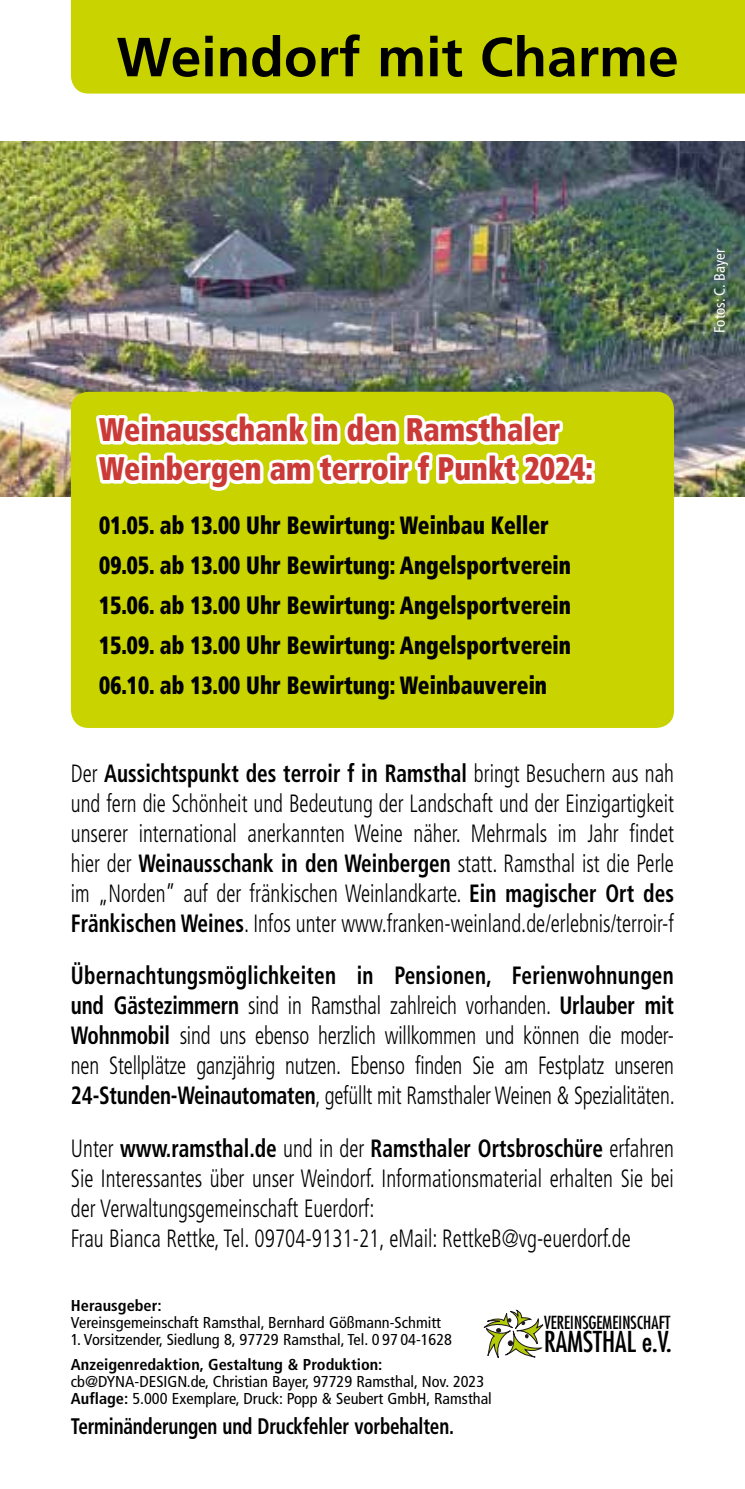
<style>
.page{position:relative;width:745px;height:1489px;background:#fff}
.page>*{position:absolute;margin:0;border:0;box-sizing:border-box;transform-origin:0 0}
.t1{font:700 55px "Frutiger";color:#000}
.t2{font:900 condensed 32.5px/39px "Frutiger";color:#ca3a37;scale:.9 1}
.t3{font:condensed 28px "Futura";color:#000}
.t4{font:300 condensed 25px/30px "Frutiger";color:#000;text-align:justify;scale:.85 1}
.t5{font:900 condensed 25px/40px "Frutiger";color:#000;scale:.85 1}
.t6{font:700 condensed 22.5px "Frutiger";letter-spacing:-.01em;color:#000;scale:.85 1}
.t7{font:condensed 17.5px "Futura";color:#000}
.t8{font:condensed 15.75px/17px "Frutiger";color:#000}
.t9{font:700 condensed 15.75px "Frutiger";color:#000}
.t10{font:condensed 15px "Frutiger";color:#fff}
.s1{font-weight:700}
</style>
<div class="page">
<img style="left:0;top:142px;width:744px;height:354px">
<div style="left:71px;top:0;width:673px;height:94px;background:#c8d300"></div>
<div style="left:71px;top:392px;width:602px;height:336px;background:#c8d300;border-radius:18px"></div>
<img style="left:91px;top:314px;width:500px;height:177px">
<div style="left:583px;top:460px;width:11px;height:12px;border:7px solid #fff"></div>
<div style="left:583px;top:471px;width:11px;height:12px;border:7px solid #fff"></div>
<svg style="left:483px;top:1310px;width:60px;height:48px"></svg>
<h1 class="t1" style="left:116px;top:25px;width:563px">Weindorf mit Charme</h1>
<h2 class="t2" style="left:99px;top:410px;width:550px">Weinausschank in den Ramsthaler<br>Weinbergen am terroir f Punkt 2024:</h2>
<p class="t5" style="left:99px;top:505px;width:556px">01.05. ab 13.00 Uhr Bewirtung: Weinbau Keller 09.05. ab 13.00 Uhr Bewirtung: Angelsportverein 15.06. ab 13.00 Uhr Bewirtung: Angelsportverein 15.09. ab 13.00 Uhr Bewirtung: Angelsportverein 06.10. ab 13.00 Uhr Bewirtung: Weinbauverein</p>
<p class="t4" style="left:71px;top:758px;width:710px">Der <span class="s1">Aussichtspunkt des terroir f in Ramsthal</span> bringt Besuchern aus nah und fern die Schönheit und Bedeutung der Landschaft und der Einzigartigkeit unserer international anerkannten Weine näher. Mehrmals im Jahr findet hier der <span class="s1">Weinausschank in den Weinbergen</span> statt. Ramsthal ist die Perle im „Norden” auf der fränkischen Weinlandkarte. <span class="s1">Ein magischer Ort des Fränkischen Weines</span>. Infos unter www.franken-weinland.de/erlebnis/terroir-f</p>
<p class="t4" style="left:71px;top:960px;width:711px"><span class="s1">Übernachtungsmöglichkeiten in Pensionen, Ferienwohnungen und Gästezimmern</span> sind in Ramsthal zahlreich vorhanden. <span class="s1">Urlauber mit Wohnmobil</span> sind uns ebenso herzlich willkommen und können die moder&shy;nen Stellplätze ganzjährig nutzen. Ebenso finden Sie am Festplatz unseren <span class="s1">24-Stunden-Weinautomaten</span>, gefüllt mit Ramsthaler Weinen &amp; Spezialitäten.</p>
<p class="t4" style="left:71px;top:1133px;width:710px;text-align:left">Unter <span class="s1">www.ramsthal.de</span> und in der <span class="s1">Ramsthaler Ortsbroschüre</span> erfahren Sie Interessantes über unser Weindorf. Informationsmaterial erhalten Sie bei der Verwaltungsgemeinschaft Euerdorf:<br>Frau Bianca Rettke, Tel. 09704-9131-21, eMail: RettkeB@vg-euerdorf.de</p>
<p class="t9" style="left:71px;top:1295px;width:92px">Herausgeber:</p>
<p class="t8" style="left:71px;top:1313px;width:371px">Vereinsgemeinschaft Ramsthal, Bernhard Gößmann-Schmitt</p>
<p class="t8" style="left:71px;top:1330px;width:382px">1. Vorsitzender, Siedlung 8, 97729 Ramsthal, Tel. 0 97 04-1628</p>
<p class="t9" style="left:71px;top:1354px;width:313px">Anzeigenredaktion, Gestaltung &amp; Produktion:</p>
<p class="t8" style="left:71px;top:1372px;width:422px">cb@DYNA-DESIGN.de, Christian Bayer, 97729 Ramsthal, Nov. 2023<br><span class="s1">Auflage:</span> 5.000 Exemplare, Druck: Popp &amp; Seubert GmbH, Ramsthal</p>
<p class="t6" style="left:71px;top:1412px;width:452px">Terminänderungen und Druckfehler vorbehalten.</p>
<p class="t7" style="left:543px;top:1311px;width:128px">VEREINSGEMEINSCHAFT</p>
<p class="t3" style="left:543px;top:1323px;width:129px">RAMSTHAL e.V.</p>
<p class="t10" style="left:710px;top:332px;width:85px;rotate:-90deg">Fotos: C. Bayer</p>
</div>
